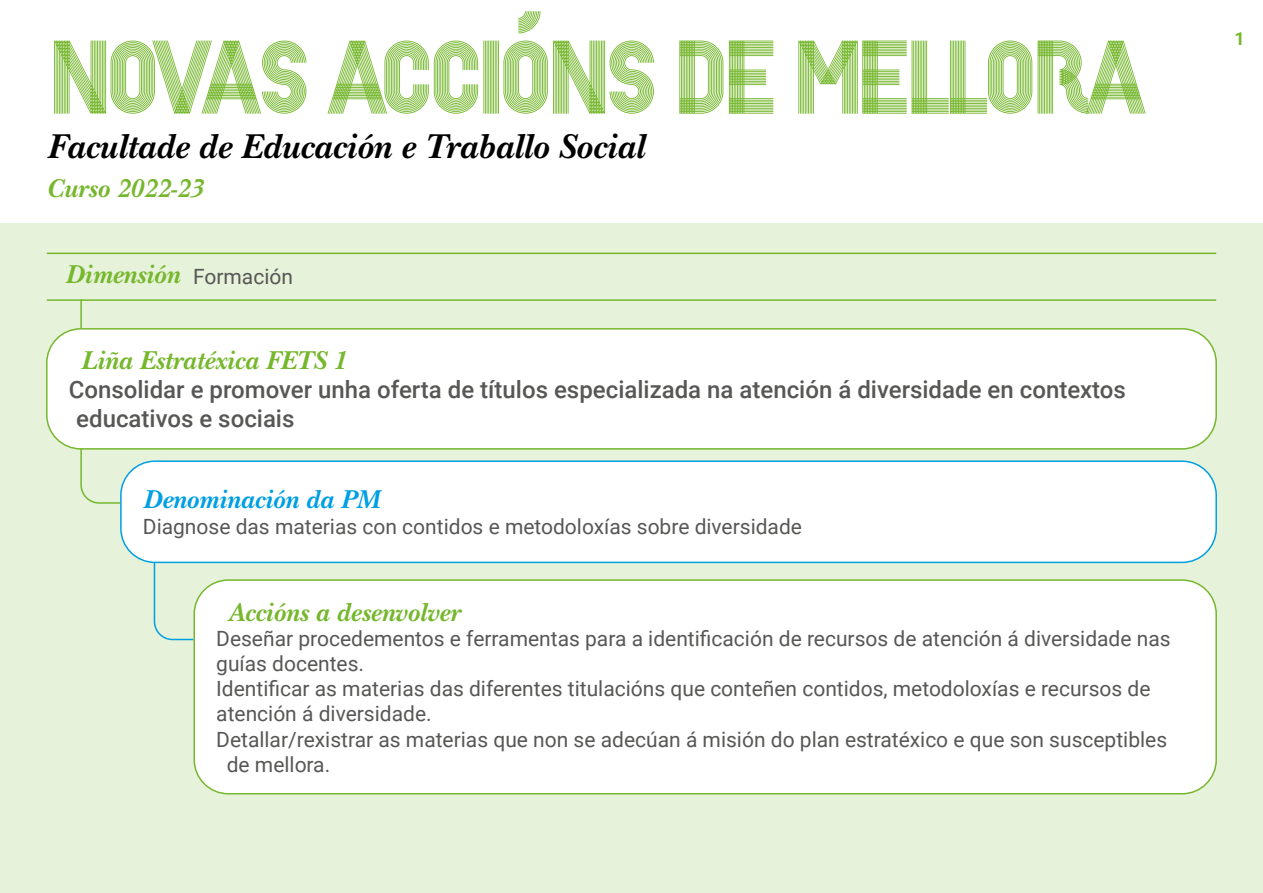
<style>
.page{position:relative;width:1263px;height:893px;background:#fff}
.page>*{position:absolute;margin:0;border:0;box-sizing:border-box;transform-origin:0 0}
.t1{font:700 90px "Campus";letter-spacing:-.1em;color:#76b72e}
.t2{font:italic 700 36px "New Baskerville Std";color:#000}
.t3{font:italic 700 27px "New Baskerville Std";color:#76b72e}
.t4{font:italic 700 27px "New Baskerville Std";color:#009fe3}
.t5{font:500 24px/28.8px "Roboto";color:#575756}
.t6{font:21px "Roboto";color:#575756}
.t7{font:700 18px "Roboto";color:#76b72e}
</style>
<div class="page">
<div style="left:0;top:224px;width:1263px;height:669px;background:#e6f2d9"></div>
<hr style="left:80px;top:299px;width:2px;height:31px;background:#76b72e">
<hr style="left:47px;top:253px;width:1169px;height:1px;background:#76b72e">
<hr style="left:47px;top:299px;width:1169px;height:2px;background:#76b72e">
<svg style="left:80px;top:450px;width:40px;height:54px"></svg>
<svg style="left:153px;top:563px;width:42px;height:78px"></svg>
<div style="left:47px;top:329px;width:1169px;height:120px;background:#fff;border-radius:34px"></div>
<div style="left:46px;top:328px;width:1171px;height:122px;border:2px solid #76b72e;border-radius:34px"></div>
<div style="left:121px;top:461px;width:1095px;height:101px;background:#fff;border-radius:34px"></div>
<div style="left:120px;top:460px;width:1097px;height:103px;border:2px solid #009fe3;border-radius:34px"></div>
<div style="left:194px;top:580px;width:1022px;height:214px;background:#fff;border-radius:34px"></div>
<div style="left:193px;top:579px;width:1024px;height:215px;border:2px solid #76b72e;border-radius:34px"></div>
<h1 class="t1" style="left:47px;top:6px;width:1103px">NOVAS ACCIÓNS DE MELLORA</h1>
<h2 class="t2" style="left:47px;top:125px;width:599px">Facultade de Educación e Traballo Social</h2>
<p class="t3" style="left:47px;top:173px;width:158px">Curso 2022-23</p>
<p class="t3" style="left:65px;top:259px;width:116px">Dimensión</p>
<p class="t6" style="left:193px;top:261px;width:101px">Formación</p>
<p class="t3" style="left:81px;top:345px;width:267px">Liña Estratéxica FETS 1</p>
<p class="t5" style="left:76px;top:374px;width:1051px;text-indent:-7px">Consolidar e promover unha oferta de títulos especializada na atención á diversidade en contextos educativos e sociais</p>
<p class="t4" style="left:143px;top:484px;width:239px">Denominación da PM</p>
<p class="t6" style="left:143px;top:511px;width:661px">Diagnose das materias con contidos e metodoloxías sobre diversidade</p>
<p class="t3" style="left:228px;top:596px;width:233px">Accións a desenvolver</p>
<p class="t6" style="left:216px;top:623px;width:956px">Deseñar procedementos e ferramentas para a identificación de recursos de atención á diversidade nas</p>
<p class="t6" style="left:216px;top:649px;width:149px">guías docentes.</p>
<p class="t6" style="left:216px;top:674px;width:936px">Identificar as materias das diferentes titulacións que conteñen contidos, metodoloxías e recursos de</p>
<p class="t6" style="left:216px;top:699px;width:217px">atención á diversidade.</p>
<p class="t6" style="left:216px;top:724px;width:952px">Detallar/rexistrar as materias que non se adecúan á misión do plan estratéxico e que son susceptibles</p>
<p class="t6" style="left:227px;top:749px;width:105px">de mellora.</p>
<p class="t7" style="left:1234px;top:26px;width:12px">1</p>
</div>
